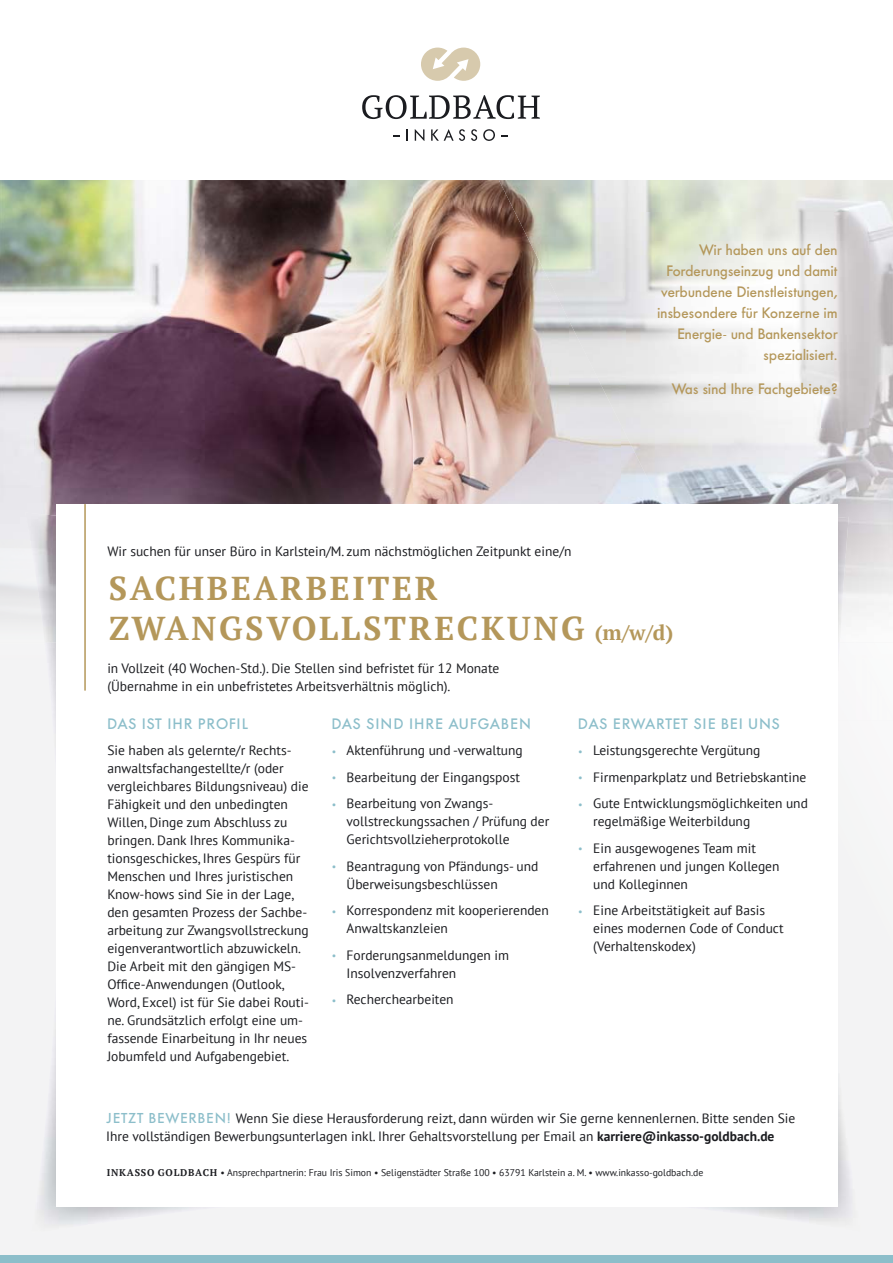
<style>
.page{position:relative;width:893px;height:1263px;background:#fff}
.page>*{position:absolute;margin:0;border:0;box-sizing:border-box;transform-origin:0 0}
.t1{font:700 33px/39.6px "PT Serif";letter-spacing:.08em;color:#b4975a}
.t2{font:500 15px/21px "Futura BQ";color:#b4975a;text-align:right}
.t3{font:500 15px "Futura BQ";letter-spacing:.05em;color:#8cbeca}
.t4{font:500 15px "Futura BQ";letter-spacing:.07em;color:#8cbeca}
.t5{font:13.5px/18px "PT Sans";color:#1b1c20}
.t6{font:9.75px "PT Sans";color:#1b1c20}
.s1{font-size:21px}
.s2{font-size:10.2px;color:#8cbeca}
.s3{font-family:"Futura BQ";font-weight:500;font-size:14.25px;color:#8cbeca}
.s4{font-weight:700}
.s5{font-family:"PT Serif";font-weight:700}
</style>
<div class="page">
<div style="left:0;top:1254px;width:893px;height:9px;background:#8cbeca"></div>
<div style="left:0;top:180px;width:893px;height:1074px;background:#f3f3f4"></div>
<img style="left:0;top:180px;width:402px;height:344px">
<img style="left:402px;top:47px;width:107px;height:457px">
<svg style="left:499px;top:283px;width:153px;height:221px;background:#c3b3ad"></svg>
<img style="left:499px;top:180px;width:148px;height:103px">
<img style="left:647px;top:180px;width:246px;height:51px">
<img style="left:845px;top:231px;width:48px;height:360px">
<img style="left:549px;top:283px;width:78px;height:103px">
<img style="left:598px;top:385px;width:247px;height:103px">
<img style="left:652px;top:488px;width:193px;height:29px">
<img style="left:40px;top:720px;width:770px;height:504px">
<img style="left:810px;top:1095px;width:41px;height:126px">
<img style="left:25px;top:512px;width:31px;height:130px">
<img style="left:838px;top:517px;width:11px;height:110px">
<div style="left:56px;top:504px;width:782px;height:702px;background:#fff"></div>
<svg style="left:407px;top:129px;width:1px;height:12px"></svg>
<svg style="left:415px;top:129px;width:9px;height:12px"></svg>
<svg style="left:431px;top:129px;width:34px;height:12px"></svg>
<svg style="left:471px;top:129px;width:6px;height:12px"></svg>
<svg style="left:483px;top:129px;width:12px;height:12px"></svg>
<svg style="left:362px;top:95px;width:178px;height:24px"></svg>
<svg style="left:421px;top:48px;width:59px;height:33px"></svg>
<hr style="left:84px;top:504px;width:2px;height:187px;background:#b4975a">
<img style="left:627px;top:213px;width:241px;height:215px">
<p class="t5" style="left:107px;top:542px;width:466px">Wir suchen für unser Büro in Karlstein/M. zum nächstmöglichen Zeitpunkt eine/n</p>
<p class="t2" style="left:657px;top:241px;width:182px">Wir haben uns auf den<br>Forderungseinzug und damit verbundene Dienstleistungen, insbesondere für Konzerne im<br>Energie- und Bankensektor spezialisiert.</p>
<p class="t2" style="left:672px;top:380px;width:167px">Was sind Ihre Fachgebiete?</p>
<h1 class="t1" style="left:109px;top:568px;width:566px">SACHBEARBEITER<br>ZWANGSVOLLSTRECKUNG <span class="s1">(m/w/d)</span></h1>
<p class="t5" style="left:107px;top:659px;width:393px">in Vollzeit (40 Wochen-Std.). Die Stellen sind befristet für 12 Monate (Übernahme in ein unbefristetes Arbeitsverhältnis möglich).</p>
<p class="t3" style="left:107px;top:717px;width:143px">DAS IST IHR PROFIL</p>
<p class="t5" style="left:107px;top:742px;width:203px">Sie haben als gelernte/r Rechts&shy;anwaltsfachangestellte/r (oder vergleichbares Bildungsniveau) die Fähigkeit und den unbedingten Willen, Dinge zum Abschluss zu bringen. Dank Ihres Kommunika&shy;tionsgeschickes, Ihres Gespürs für Menschen und Ihres juristischen Know-hows sind Sie in der Lage, den gesamten Prozess der Sachbe&shy;arbeitung zur Zwangsvollstreckung eigenverantwortlich abzuwickeln.<br>Die Arbeit mit den gängigen MS-Office-Anwendungen (Outlook, Word, Excel) ist für Sie dabei Routi&shy;ne. Grundsätzlich erfolgt eine um&shy;fassende Einarbeitung in Ihr neues Jobumfeld und Aufgabengebiet.</p>
<p class="t4" style="left:332px;top:717px;width:201px">DAS SIND IHRE AUFGABEN</p>
<p class="t5" style="left:332px;top:742px;width:193px"><span class="s2">•</span> Aktenführung und -verwaltung</p>
<p class="t5" style="left:332px;top:768px;width:190px"><span class="s2">•</span> Bearbeitung der Eingangspost</p>
<p class="t5" style="left:347px;top:795px;width:204px;text-indent:-15px"><span class="s2">•</span> Bearbeitung von Zwangs&shy;vollstreckungssachen / Prüfung der<br>Gerichtsvollzieherprotokolle</p>
<p class="t5" style="left:347px;top:857px;width:193px;text-indent:-15px"><span class="s2">•</span> Beantragung von Pfändungs- und<br>Überweisungsbeschlüssen</p>
<p class="t5" style="left:347px;top:902px;width:204px;text-indent:-15px"><span class="s2">•</span> Korrespondenz mit kooperierenden<br>Anwaltskanzleien</p>
<p class="t5" style="left:347px;top:946px;width:164px;text-indent:-15px"><span class="s2">•</span> Forderungsanmeldungen im<br>Insolvenzverfahren</p>
<p class="t5" style="left:332px;top:991px;width:123px"><span class="s2">•</span> Recherchearbeiten</p>
<p class="t3" style="left:578px;top:717px;width:203px">DAS ERWARTET SIE BEI UNS</p>
<p class="t5" style="left:578px;top:742px;width:184px"><span class="s2">•</span> Leistungsgerechte Vergütung</p>
<p class="t5" style="left:578px;top:768px;width:229px"><span class="s2">•</span> Firmenparkplatz und Betriebskantine</p>
<p class="t5" style="left:593px;top:795px;width:216px;text-indent:-15px"><span class="s2">•</span> Gute Entwicklungsmöglichkeiten und regelmäßige Weiterbildung</p>
<p class="t5" style="left:593px;top:839px;width:188px;text-indent:-15px"><span class="s2">•</span> Ein ausgewogenes Team mit erfahrenen und jungen Kollegen und Kolleginnen</p>
<p class="t5" style="left:593px;top:902px;width:192px;text-indent:-15px"><span class="s2">•</span> Eine Arbeitstätigkeit auf Basis eines modernen Code of Conduct (Verhaltenskodex)</p>
<p class="t5" style="left:106px;top:1109px;width:691px"><span class="s3">JETZT BEWERBEN!</span> Wenn Sie diese Herausforderung reizt, dann würden wir Sie gerne kennenlernen. Bitte senden Sie<br>Ihre vollständigen Bewerbungsunterlagen inkl. Ihrer Gehaltsvorstellung per Email an <span class="s4">karriere@inkasso-goldbach.de</span></p>
<p class="t6" style="left:107px;top:1167px;width:598px"><span class="s5">INKASSO GOLDBACH</span> • Ansprechpartnerin: Frau Iris Simon • Seligenstädter Straße 100 • 63791 Karlstein a. M. • www.inkasso-goldbach.de</p>
</div>
